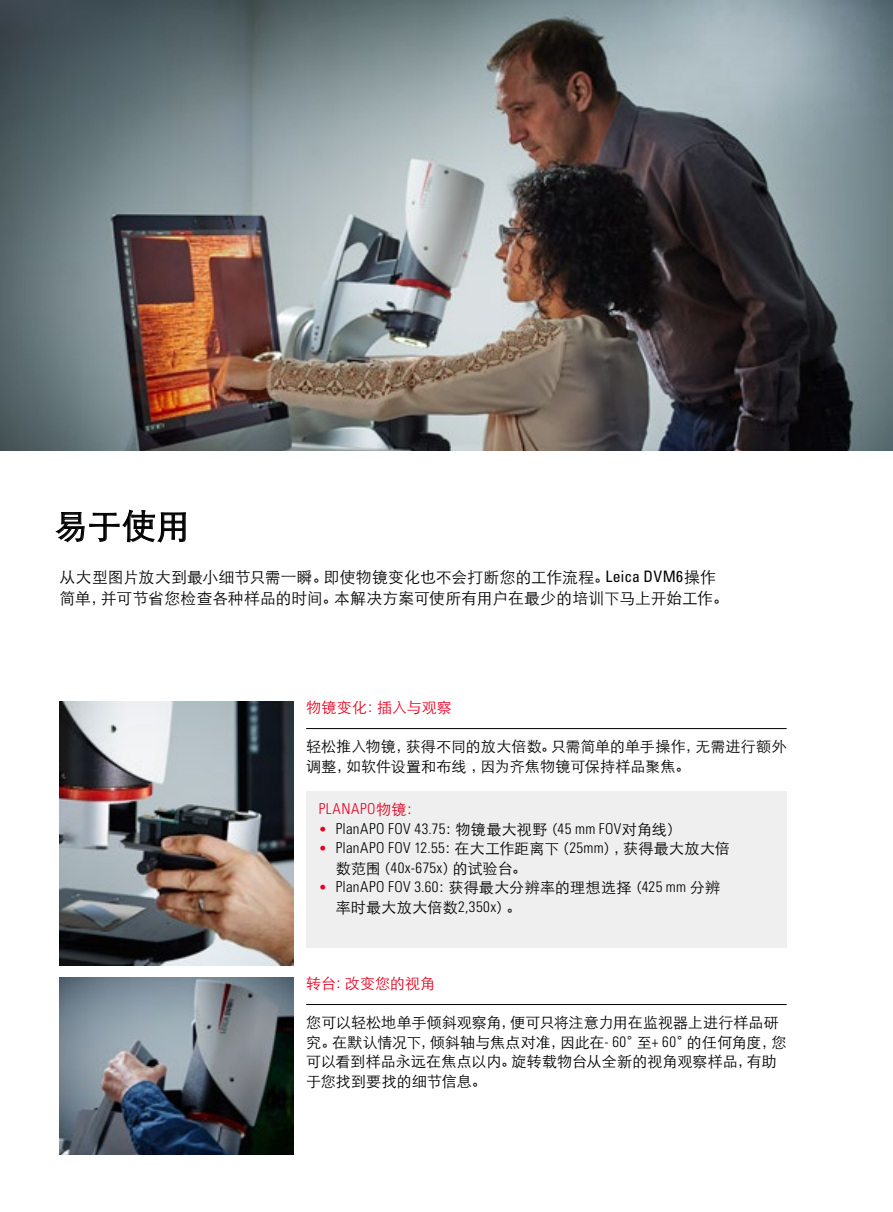
<style>
.page{position:relative;width:893px;height:1212px;background:#fff}
.page>*{position:absolute;margin:0;border:0;box-sizing:border-box;transform-origin:0 0}
.t1{font:33.75px "ST Xihei";color:#000}
.t2{font:15.75px/21px "ST Xihei";letter-spacing:.01em;color:#000}
.t3{font:15px/19.5px "ST Xihei";letter-spacing:.005em;color:#000}
.t4{font:300 condensed 15px "Univers LT Std";letter-spacing:.025em;color:#000}
.t5{font:15px "ST Xihei";color:#e60020}
.t6{font:300 condensed 15px "Univers LT Std";letter-spacing:.035em;color:#e60020}
.s1{font-family:"Univers LT Std";font-stretch:condensed}
.s2{font-family:"ST Xihei";font-weight:400;font-stretch:normal}
.s3{font-size:13.5px;color:#e60020}
.s4{font-family:"Univers LT Std";font-weight:300;font-stretch:condensed}
</style>
<div class="page">
<hr style="left:306px;top:728px;width:481px;height:1px;background:#000">
<svg style="left:56px;top:512px;width:28px;height:30px"></svg>
<svg style="left:90px;top:510px;width:96px;height:32px"></svg>
<hr style="left:306px;top:1004px;width:481px;height:1px;background:#000">
<img style="left:0;top:0;width:893px;height:451px">
<img style="left:60px;top:701px;width:233px;height:264px">
<img style="left:60px;top:977px;width:233px;height:177px">
<div style="left:306px;top:791px;width:481px;height:156px;background:#efefef"></div>
<h1 class="t1" style="left:55px;top:500px;width:137px">易于使用</h1>
<p class="t2" style="left:59px;top:565px;width:671px">从大型图片放大到最小细节只需一瞬。即使物镜变化也不会打断您的工作流程。<span class="s1">Leica DVM6</span>操作简单，并可节省您检查各种样品的时间。本解决方案可使所有用户在最少的培训下马上开始工作。</p>
<p class="t5" style="left:306px;top:696px;width:147px">物镜变化：插入与观察</p>
<p class="t3" style="left:306px;top:735px;width:482px">轻松推入物镜，获得不同的放大倍数。只需简单的单手操作，无需进行额外调整，如软件设置和布线，因为齐焦物镜可保持样品聚焦。</p>
<p class="t6" style="left:319px;top:800px;width:104px">PLANAPO<span class="s2">物镜：</span></p>
<p class="t4" style="left:319px;top:819px;width:365px"><span class="s3">•</span> PlanAPO FOV 43.75<span class="s2">：物镜最大视野（</span>45 mm FOV<span class="s2">对角线）</span></p>
<p class="t4" style="left:319px;top:839px;width:413px"><span class="s3">•</span> PlanAPO FOV 12.55<span class="s2">：在大工作距离下（</span>25mm<span class="s2">），获得最大放大倍</span></p>
<p class="t3" style="left:336px;top:857px;width:192px">数范围（<span class="s4">40x-675x</span>）的试验台。</p>
<p class="t4" style="left:319px;top:878px;width:403px"><span class="s3">•</span> PlanAPO FOV 3.60<span class="s2">：获得最大分辨率的理想选择（</span>425 mm <span class="s2">分辨</span></p>
<p class="t3" style="left:336px;top:896px;width:187px">率时最大放大倍数<span class="s4">2,350x</span>）。</p>
<p class="t5" style="left:306px;top:972px;width:130px">转台：改变您的视角</p>
<p class="t3" style="left:306px;top:1011px;width:482px">您可以轻松地单手倾斜观察角，便可只将注意力用在监视器上进行样品研究。在默认情况下，倾斜轴与焦点对准，因此在<span class="s4">- 60</span>°至<span class="s4">+ 60</span>°的任何角度，您可以看到样品永远在焦点以内。旋转载物台从全新的视角观察样品，有助于您找到要找的细节信息。</p>
</div>
